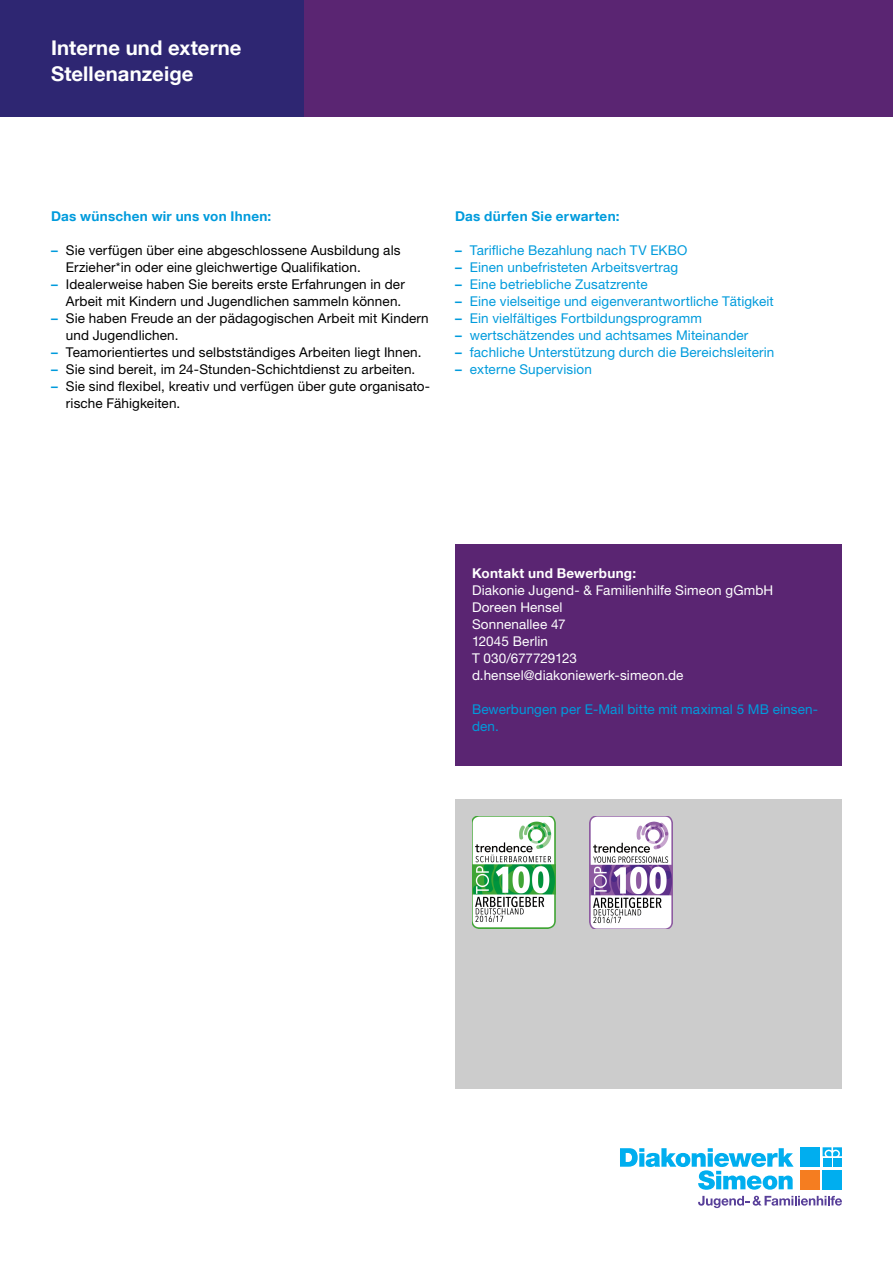
<style>
.page{position:relative;width:893px;height:1263px;background:#fff}
.page>*{position:absolute;margin:0;border:0;box-sizing:border-box;transform-origin:0 0}
.t1{font:700 20.25px/25.5px "Helvetica Neue LT Com";letter-spacing:.005em;color:#fff}
.t2{font:13.5px/17px "Helvetica Neue LT Pro";letter-spacing:.01em;color:#000}
.t3{font:13.5px/17px "Helvetica Neue LT Pro";letter-spacing:.01em;color:#009bdc}
.t4{font:13.5px/17px "Helvetica Neue LT Pro";letter-spacing:.01em;color:#fff}
.t5{font:700 13.5px "Helvetica Neue LT Com";letter-spacing:.02em;color:#009bdc}
.t6{font:700 13.5px "Helvetica Neue LT Com";letter-spacing:.02em;color:#fff}
.s1{font-family:"Helvetica Neue LT Com";font-weight:700;color:#009bdc}
.s2{font-family:"Helvetica Neue LT Com";font-weight:700}
</style>
<div class="page">
<div style="left:303px;top:0;width:590px;height:116px;background:#5a2572"></div>
<div style="left:0;top:0;width:303px;height:116px;background:#2e2672"></div>
<div style="left:455px;top:544px;width:387px;height:221px;background:#5a2572"></div>
<div style="left:455px;top:799px;width:387px;height:290px;background:#ccc"></div>
<img style="left:472px;top:816px;width:83px;height:113px">
<img style="left:590px;top:816px;width:83px;height:113px">
<svg style="left:698px;top:1196px;width:144px;height:12px"></svg>
<div style="left:800px;top:1170px;width:19px;height:19px;background:#f57d20"></div>
<div style="left:823px;top:1170px;width:19px;height:19px;background:#00aeef"></div>
<div style="left:800px;top:1147px;width:19px;height:20px;background:#00aeef"></div>
<svg style="left:620px;top:1148px;width:174px;height:42px"></svg>
<svg style="left:823px;top:1147px;width:19px;height:9px"></svg>
<div style="left:823px;top:1158px;width:8px;height:9px;background:#00aeef"></div>
<div style="left:833px;top:1158px;width:9px;height:9px;background:#00aeef"></div>
<h1 class="t1" style="left:51px;top:35px;width:192px">Interne und externe<br>Stellenanzeige</h1>
<p class="t5" style="left:51px;top:208px;width:222px">Das wünschen wir uns von Ihnen:</p>
<p class="t2" style="left:66px;top:242px;width:336px;text-indent:-15px"><span class="s1">–</span> Sie verfügen über eine abgeschlossene Ausbildung als<br>Erzieher*in oder eine gleichwertige Qualifikation.</p>
<p class="t2" style="left:51px;top:276px;width:355px;text-align:right"><span class="s1">–</span> Idealerweise haben Sie bereits erste Erfahrungen in der<br>Arbeit mit Kindern und Jugendlichen sammeln können.</p>
<p class="t2" style="left:66px;top:310px;width:364px;text-indent:-15px"><span class="s1">–</span> Sie haben Freude an der pädagogischen Arbeit mit Kindern und Jugendlichen.</p>
<p class="t2" style="left:51px;top:344px;width:372px"><span class="s1">–</span> Teamorientiertes und selbstständiges Arbeiten liegt Ihnen.</p>
<p class="t2" style="left:51px;top:361px;width:366px"><span class="s1">–</span> Sie sind bereit, im 24-Stunden-Schichtdienst zu arbeiten.</p>
<p class="t2" style="left:66px;top:378px;width:366px;text-indent:-15px"><span class="s1">–</span> Sie sind flexibel, kreativ und verfügen über gute organisato&shy;rische Fähigkeiten.</p>
<p class="t5" style="left:455px;top:208px;width:166px">Das dürfen Sie erwarten:</p>
<p class="t3" style="left:455px;top:242px;width:234px"><span class="s2">–</span> Tarifliche Bezahlung nach TV EKBO</p>
<p class="t3" style="left:455px;top:259px;width:225px"><span class="s2">–</span> Einen unbefristeten Arbeitsvertrag</p>
<p class="t3" style="left:455px;top:276px;width:194px"><span class="s2">–</span> Eine betriebliche Zusatzrente</p>
<p class="t3" style="left:455px;top:293px;width:320px"><span class="s2">–</span> Eine vielseitige und eigenverantwortliche Tätigkeit</p>
<p class="t3" style="left:455px;top:310px;width:248px"><span class="s2">–</span> Ein vielfältiges Fortbildungsprogramm</p>
<p class="t3" style="left:455px;top:327px;width:295px"><span class="s2">–</span> wertschätzendes und achtsames Miteinander</p>
<p class="t3" style="left:455px;top:344px;width:321px"><span class="s2">–</span> fachliche Unterstützung durch die Bereichsleiterin</p>
<p class="t3" style="left:455px;top:361px;width:138px"><span class="s2">–</span> externe Supervision</p>
<p class="t6" style="left:472px;top:565px;width:166px">Kontakt und Bewerbung:</p>
<p class="t4" style="left:472px;top:582px;width:303px">Diakonie Jugend- &amp; Familienhilfe Simeon gGmbH<br>Doreen Hensel<br>Sonnenallee 47<br>12045 Berlin<br>T 030/677729123 d.hensel@diakoniewerk-simeon.de</p>
<p class="t3" style="left:472px;top:701px;width:348px">Bewerbungen per E-Mail bitte mit maximal 5 MB einsen&shy;den.</p>
</div>
